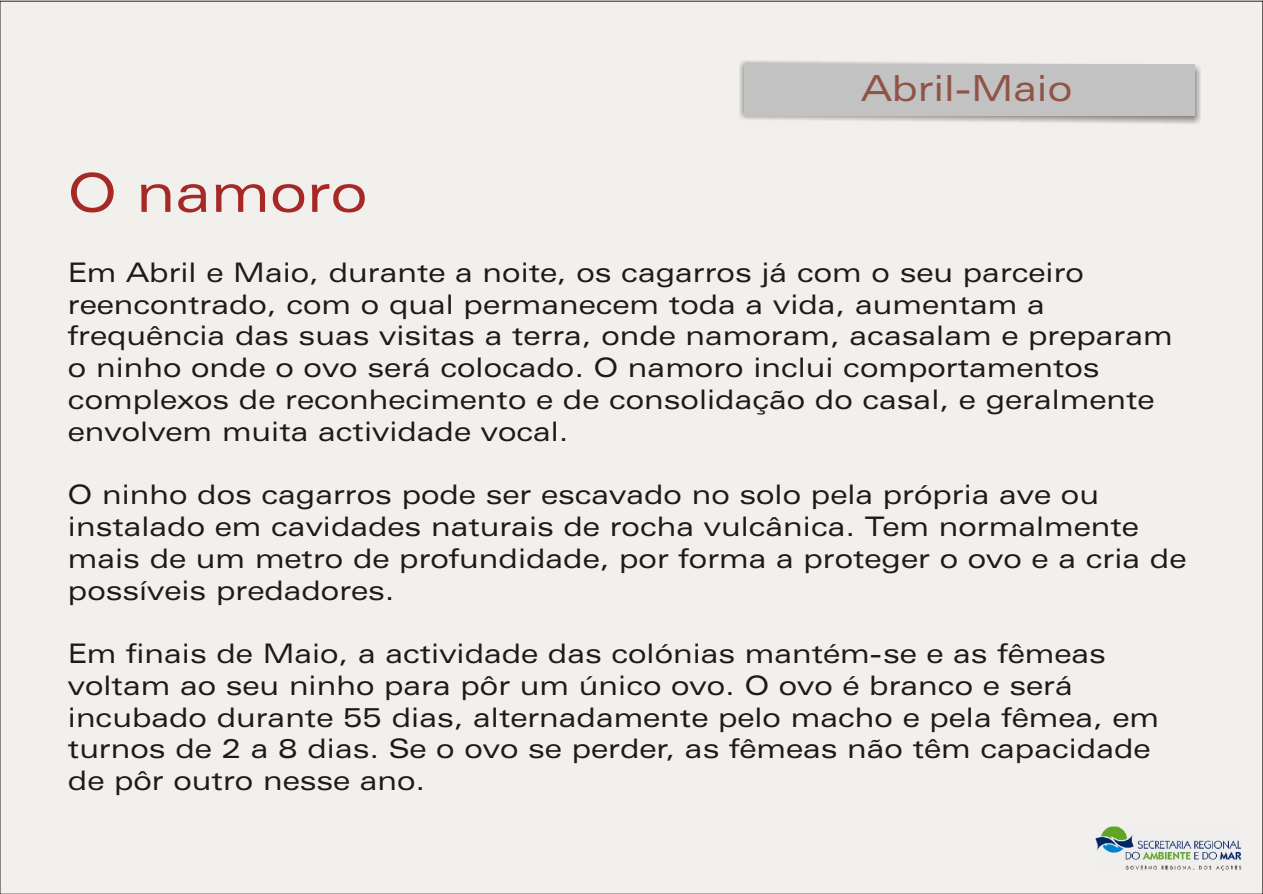
<style>
.page{position:relative;width:1263px;height:894px;background:#fff}
.page>*{position:absolute;margin:0;border:0;box-sizing:border-box;transform-origin:0 0}
.t1{font:54px "Zurich Ex BT";color:#a62926}
.t2{font:36px "Zurich Ex BT";color:#8f5445}
.t3{font:27px/31.8px "Zurich Ex BT";color:#1f1a17}
</style>
<div class="page">
<div style="left:0;top:1px;width:1263px;height:893px;background:#f2f0ed"></div>
<img style="left:740px;top:60px;width:461px;height:64px">
<div style="left:744px;top:64px;width:450px;height:52px;background:#c2c2c2"></div>
<img style="left:1096px;top:826px;width:146px;height:45px">
<h1 class="t1" style="left:68px;top:171px;width:301px">O namoro</h1>
<h2 class="t2" style="left:861px;top:73px;width:213px">Abril-Maio</h2>
<p class="t3" style="left:68px;top:259px;width:1106px">Em Abril e Maio, durante a noite, os cagarros já com o seu parceiro reencontrado, com o qual permanecem toda a vida, aumentam a frequência das suas visitas a terra, onde namoram, acasalam e preparam o ninho onde o ovo será colocado. O namoro inclui comportamentos complexos de reconhecimento e de consolidação do casal, e geralmente envolvem muita actividade vocal.</p>
<p class="t3" style="left:68px;top:481px;width:1120px">O ninho dos cagarros pode ser escavado no solo pela própria ave ou instalado em cavidades naturais de rocha vulcânica. Tem normalmente mais de um metro de profundidade, por forma a proteger o ovo e a cria de possíveis predadores.</p>
<p class="t3" style="left:68px;top:640px;width:1093px">Em finais de Maio, a actividade das colónias mantém-se e as fêmeas voltam ao seu ninho para pôr um único ovo. O ovo é branco e será incubado durante 55 dias, alternadamente pelo macho e pela fêmea, em turnos de 2 a 8 dias. Se o ovo se perder, as fêmeas não têm capacidade de pôr outro nesse ano.</p>
</div>
